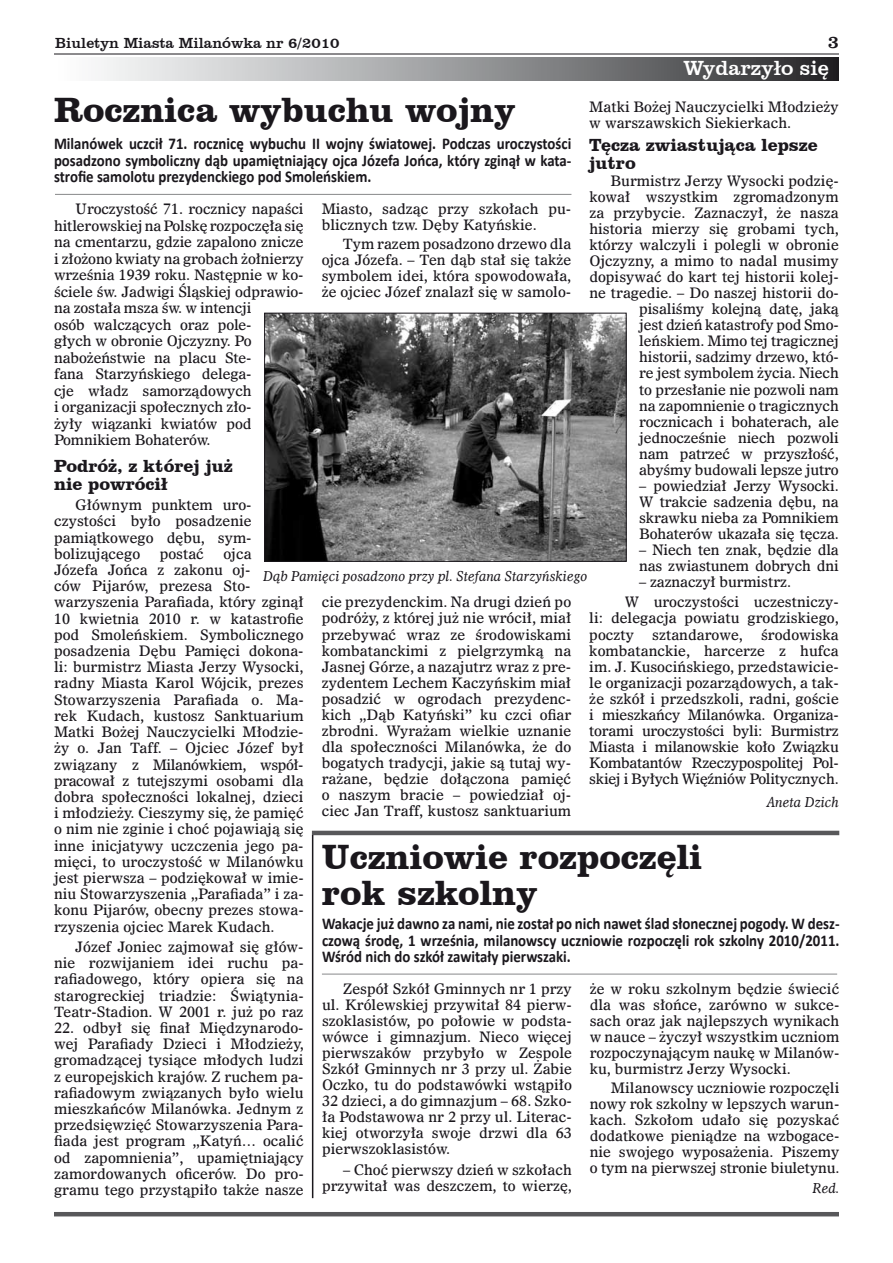
<style>
.page{position:relative;width:893px;height:1263px;background:#fff}
.page>*{position:absolute;margin:0;border:0;box-sizing:border-box;transform-origin:0 0}
.t1{font:700 36px/36px "Clarendon L2";color:#1a171c}
.t2{font:21px "Clarendon L2";color:#fff}
.t3{font:700 18px/18px "Clarendon L2";color:#1a171c}
.t4{font:18px "Clarendon EU";color:#1a171c}
.t5{font:700 16.5px/16.5px "Calibri";color:#1a171c;text-align:justify;scale:.9 1}
.t6{font:15px "Clarendon L2";color:#1a171c}
.t7{font:14.25px/16px "Dutch 811 EU";color:#1a171c;text-align:justify}
.t8{font:italic 13.5px "Dutch 811 EU";color:#1a171c;scale:.9 1}
</style>
<div class="page">
<hr style="left:54px;top:54px;width:785px;height:1px;background:#1a171c">
<hr style="left:54px;top:1212px;width:785px;height:4px;background:#58585a">
<div style="left:54px;top:57px;width:785px;height:24px;background:linear-gradient(to right,#fff,#2d2d30)"></div>
<hr style="left:55px;top:194px;width:516px;height:1px;background:#87888a">
<img style="left:266px;top:315px;width:358px;height:244px">
<div style="left:264px;top:313px;width:362px;height:248px;border:1px solid #1a171c"></div>
<hr style="left:322px;top:974px;width:515px;height:1px;background:#87888a">
<hr style="left:312px;top:831px;width:527px;height:4px;background:#58585a">
<hr style="left:312px;top:835px;width:1px;height:363px;background:#1a171c">
<p class="t6" style="left:55px;top:33px;width:286px">Biuletyn Miasta Milanówka nr 6/2010</p>
<p class="t4" style="left:828px;top:30px;width:13px">3</p>
<h2 class="t2" style="left:683px;top:54px;width:147px">Wydarzyło się</h2>
<h1 class="t1" style="left:54px;top:90px;width:463px">Rocznica wybuchu wojny</h1>
<p class="t7" style="left:589px;top:99px;width:251px">Matki Bożej Nauczycielki Młodzieży w warszawskich Siekierkach.</p>
<p class="t3" style="left:589px;top:135px;width:230px">Tęcza zwiastująca lepsze jutro</p>
<p class="t7" style="left:589px;top:173px;width:251px;text-align:right">Burmistrz Jerzy Wysocki podzię&shy;kował wszystkim zgromadzonym za przybycie. Zaznaczył, że nasza historia mierzy się grobami tych, którzy walczyli i polegli w obronie<br>Ojczyzny, a mimo to nadal musimy dopisywać do kart tej historii kolej&shy;ne tragedie. – Do naszej historii do&shy;pisaliśmy kolejną datę, jaką<br>jest dzień katastrofy pod Smo&shy;leńskiem. Mimo tej tragicznej historii, sadzimy drzewo, któ-<br>re jest symbolem życia. Niech<br>to przesłanie nie pozwoli nam<br>na zapomnienie o tragicznych rocznicach i bohaterach, ale jednocześnie niech pozwoli<br>nam patrzeć w przyszłość, abyśmy budowali lepsze jutro</p>
<p class="t7" style="left:639px;top:478px;width:201px">– powiedział Jerzy Wysocki.<br>W trakcie sadzenia dębu, na skrawku nieba za Pomnikiem Bohaterów ukazała się tęcza.</p>
<p class="t7" style="left:639px;top:542px;width:201px">– Niech ten znak, będzie dla nas zwiastunem dobrych dni</p>
<p class="t7" style="left:625px;top:572px;width:215px;line-height:20.2px;text-indent:14px">– zaznaczył burmistrz.<br>W uroczystości uczestniczy-</p>
<p class="t7" style="left:589px;top:611px;width:251px">li: delegacja powiatu grodziskiego, poczty</p>
<p class="t5" style="left:54px;top:135px;width:576px">Milanówek uczcił 71. rocznicę wybuchu II wojny światowej. Podczas uroczystości posadzono symboliczny dąb upamiętniający ojca Józefa Jońca, który zginął w kata&shy;strofie samolotu prezydenckiego pod Smoleńskiem.</p>
<p class="t7" style="left:322px;top:201px;width:251px">Miasto, sadząc przy szkołach pu&shy;blicznych tzw. Dęby Katyńskie.</p>
<p class="t7" style="left:322px;top:236px;width:251px;text-indent:21px">Tym razem posadzono drzewo dla ojca Józefa. – Ten dąb stał się także symbolem idei, która spowodowała, że ojciec Józef znalazł się w samolo-</p>
<p class="t7" style="left:54px;top:201px;width:251px;line-height:16.5px;text-align:left;text-indent:21px">Uroczystość 71. rocznicy napaści hitlerowskiej na Polskę rozpoczęła się na cmentarzu, gdzie zapalono znicze i złożono kwiaty na grobach żołnierzy września 1939 roku. Następnie w ko&shy;ściele św. Jadwigi Śląskiej odprawio&shy;na została msza św. w intencji<br>osób walczących oraz pole-<br>głych w obronie Ojczyzny. Po nabożeństwie na placu Ste-<br>fana Starzyńskiego delega-<br>cje władz samorządowych<br>i organizacji społecznych zło-<br>żyły wiązanki kwiatów pod<br>Pomnikiem Bohaterów.</p>
<p class="t3" style="left:54px;top:456px;width:180px">Podróż, z której już nie powrócił</p>
<p class="t7" style="left:54px;top:497px;width:199px;text-indent:21px">Głównym punktem uro&shy;czystości było posadzenie pamiątkowego dębu, sym&shy;bolizującego</p>
<p class="t7" style="left:54px;top:546px;width:251px;text-align:left;text-indent:169px">ojca<br>Józefa Jońca z zakonu oj-<br>ców Pijarów, prezesa Sto&shy;warzyszenia Parafiada, który zginął<br>10 kwietnia 2010 r. w katastrofie pod Smoleńskiem. Symbolicznego posadzenia Dębu Pamięci dokona&shy;li: burmistrz Miasta Jerzy Wysocki, radny Miasta Karol Wójcik, prezes<br>Stowarzyszenia Parafiada o. Ma&shy;rek Kudach, kustosz Sanktuarium<br>Matki Bożej Nauczycielki Młodzie&shy;ży o. Jan Taff. – Ojciec Józef był związany z Milanówkiem, współ&shy;pracował z tutejszymi osobami dla dobra społeczności lokalnej, dzieci i młodzieży. Cieszymy się, że pamięć o nim nie zginie i choć pojawiają się inne inicjatywy uczczenia jego pa&shy;mięci, to uroczystość w Milanówku jest pierwsza – podziękował w imie&shy;niu Stowarzyszenia „Parafiada” i za&shy;konu Pijarów, obecny prezes stowa&shy;rzyszenia ojciec Marek Kudach.</p>
<p class="t7" style="left:54px;top:939px;width:251px;text-indent:21px">Józef Joniec zajmował się głów&shy;nie rozwijaniem idei ruchu pa&shy;rafiadowego, który opiera się na starogreckiej triadzie: Świątynia-Teatr-Stadion. W 2001 r. już po raz</p>
<p class="t7" style="left:54px;top:1020px;width:251px">22. odbył się finał Międzynarodo&shy;wej Parafiady Dzieci i Młodzieży, gromadzącej tysiące młodych ludzi z europejskich krajów. Z ruchem pa&shy;rafiadowym związanych było wielu mieszkańców Milanówka. Jednym z przedsięwzięć Stowarzyszenia Para&shy;fiada jest program „Katyń… ocalić od zapomnienia”, upamiętniający zamordowanych oficerów. Do pro&shy;gramu tego przystąpiło także nasze</p>
<p class="t7" style="left:160px;top:546px;width:46px">postać</p>
<p class="t8" style="left:263px;top:567px;width:362px">Dąb Pamięci posadzono przy pl. Stefana Starzyńskiego</p>
<p class="t7" style="left:322px;top:595px;width:251px">cie prezydenckim. Na drugi dzień po podróży, z której już nie wrócił, miał przebywać wraz ze środowiskami kombatanckimi z pielgrzymką na Jasnej Górze, a nazajutrz wraz z pre&shy;zydentem Lechem Kaczyńskim miał posadzić w ogrodach prezydenc&shy;kich „Dąb Katyński” ku czci ofiar zbrodni. Wyrażam wielkie uznanie dla społeczności Milanówka, że do bogatych tradycji, jakie są tutaj wy&shy;rażane, będzie dołączona pamięć o naszym bracie – powiedział oj&shy;ciec Jan Traff, kustosz sanktuarium</p>
<p class="t7" style="left:589px;top:627px;width:251px;text-indent:172px">środowiska kombatanckie, harcerze z hufca im. J. Kusocińskiego, przedstawicie&shy;le organizacji pozarządowych, a tak&shy;że szkół i przedszkoli, radni, goście i mieszkańcy Milanówka. Organiza&shy;torami uroczystości byli: Burmistrz Miasta i milanowskie koło Związku Kombatantów Rzeczypospolitej Pol&shy;skiej i Byłych Więźniów Politycznych.</p>
<p class="t8" style="left:767px;top:793px;width:81px">Aneta Dzich</p>
<p class="t7" style="left:652px;top:627px;width:92px">sztandarowe,</p>
<h1 class="t1" style="left:322px;top:837px;width:382px">Uczniowie rozpoczęli rok szkolny</h1>
<p class="t5" style="left:322px;top:915px;width:576px">Wakacje już dawno za nami, nie został po nich nawet ślad słonecznej pogody. W desz&shy;czową środę, 1 września, milanowscy uczniowie rozpoczęli rok szkolny 2010/2011.<br>Wśród nich do szkół zawitały pierwszaki.</p>
<p class="t7" style="left:590px;top:981px;width:251px">że w roku szkolnym będzie świecić dla was słońce, zarówno w sukce&shy;sach oraz jak najlepszych wynikach w nauce – życzył wszystkim uczniom rozpoczynającym naukę w Milanów&shy;ku, burmistrz Jerzy Wysocki.</p>
<p class="t7" style="left:590px;top:1080px;width:251px;text-indent:21px">Milanowscy uczniowie rozpoczęli nowy rok szkolny w lepszych warun&shy;kach. Szkołom udało się pozyskać dodatkowe pieniądze na wzbogace&shy;nie swojego wyposażenia. Piszemy o tym na pierwszej stronie biuletynu.</p>
<p class="t8" style="left:813px;top:1180px;width:31px">Red.</p>
<p class="t7" style="left:322px;top:981px;width:251px;text-indent:21px">Zespół Szkół Gminnych nr 1 przy ul. Królewskiej przywitał 84 pierw&shy;szoklasistów, po połowie w podsta&shy;wówce i gimnazjum. Nieco więcej pierwszaków przybyło w Zespole Szkół Gminnych nr 3 przy ul. Żabie Oczko, tu do podstawówki wstąpiło 32 dzieci, a do gimnazjum – 68. Szko&shy;ła Podstawowa nr 2 przy ul. Literac&shy;kiej otworzyła swoje drzwi dla 63 pierwszoklasistów.</p>
<p class="t7" style="left:322px;top:1162px;width:251px;text-align:right">– Choć pierwszy dzień w szkołach przywitał was deszczem, to wierzę,</p>
</div>
